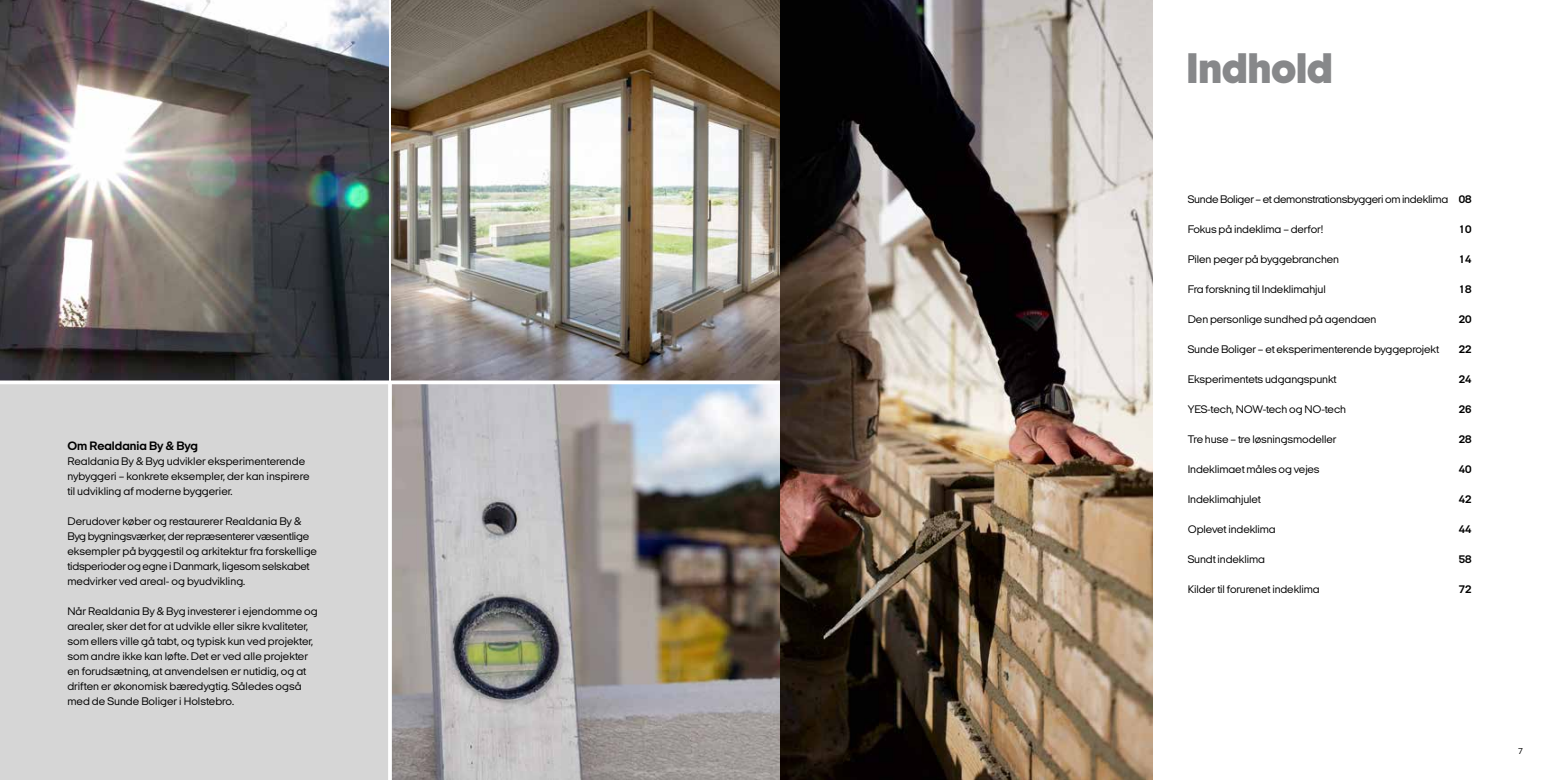
<style>
.page{position:relative;width:1560px;height:780px;background:#fff}
.page>*{position:absolute;margin:0;border:0;box-sizing:border-box;transform-origin:0 0}
.t1{font:900 43.75px "Italian Plate No Two Exp";color:#87888a}
.t2{font:700 12.5px "Italian Plate No Two Exp";color:#000}
.t3{font:11.25px/15px "Italian Plate No Two Exp";letter-spacing:-.01em;color:#000}
.t4{font:700 11.25px "Italian Plate No Two Exp";letter-spacing:-.01em;color:#000}
.t5{font:8.75px "Italian Plate No Two Exp";color:#000}
.s1{font-weight:700}
</style>
<div class="page">
<img style="left:0;top:0;width:388px;height:380px">
<img style="left:392px;top:0;width:388px;height:380px">
<img style="left:392px;top:384px;width:388px;height:396px">
<div style="left:0;top:383px;width:389px;height:397px;background:#d6d6d6"></div>
<svg style="left:0;top:380px;width:780px;height:4px"></svg>
<hr style="left:388px;top:382px;width:4px;height:398px;background:#fff">
<img style="left:780px;top:0;width:372px;height:780px">
<p class="t2" style="left:67px;top:439px;width:132px">Om Realdania By &amp; Byg</p>
<p class="t3" style="left:67px;top:454px;width:244px">Realdania By &amp; Byg udvikler eksperimenterende nybyggeri – konkrete eksempler, der kan inspirere til udvikling af moderne byggerier.</p>
<p class="t3" style="left:67px;top:514px;width:251px">Derudover køber og restaurerer Realdania By &amp; Byg bygningsværker, der repræsenterer væsentlige eksempler på byggestil og arkitektur fra forskellige tidsperioder og egne i Danmark, ligesom selskabet medvirker ved areal- og byudvikling.</p>
<p class="t3" style="left:67px;top:604px;width:252px">Når Realdania By &amp; Byg investerer i ejendomme og arealer, sker det for at udvikle eller sikre kvaliteter, som ellers ville gå tabt, og typisk kun ved projekter, som andre ikke kan løfte. Det er ved alle projekter en forudsætning, at anvendelsen er nutidig, og at driften er økonomisk bæredygtig. Således også med de Sunde Boliger i Holstebro.</p>
<h1 class="t1" style="left:1186px;top:45px;width:148px">Indhold</h1>
<p class="t3" style="left:1187px;top:191px;width:285px">Sunde Boliger – et demonstrationsbyggeri om indeklima <span class="s1">08</span></p>
<p class="t3" style="left:1187px;top:221px;width:137px">Fokus på indeklima – derfor!</p>
<p class="t4" style="left:1458px;top:223px;width:14px">10</p>
<p class="t3" style="left:1187px;top:251px;width:153px">Pilen peger på byggebranchen</p>
<p class="t4" style="left:1458px;top:253px;width:14px">14</p>
<p class="t3" style="left:1187px;top:281px;width:139px">Fra forskning til Indeklimahjul</p>
<p class="t4" style="left:1458px;top:283px;width:14px">18</p>
<p class="t3" style="left:1187px;top:311px;width:190px">Den personlige sundhed på agendaen</p>
<p class="t4" style="left:1458px;top:313px;width:14px">20</p>
<p class="t3" style="left:1187px;top:341px;width:253px">Sunde Boliger – et eksperimenterende byggeprojekt</p>
<p class="t4" style="left:1458px;top:343px;width:14px">22</p>
<p class="t3" style="left:1187px;top:371px;width:150px">Eksperimentets udgangspunkt</p>
<p class="t4" style="left:1458px;top:373px;width:14px">24</p>
<p class="t3" style="left:1187px;top:401px;width:160px">YES-tech, NOW-tech og NO-tech</p>
<p class="t4" style="left:1458px;top:403px;width:14px">26</p>
<p class="t3" style="left:1187px;top:431px;width:150px">Tre huse – tre løsningsmodeller</p>
<p class="t4" style="left:1458px;top:433px;width:14px">28</p>
<p class="t3" style="left:1187px;top:461px;width:133px">Indeklimaet måles og vejes</p>
<p class="t4" style="left:1458px;top:463px;width:14px">40</p>
<p class="t3" style="left:1187px;top:491px;width:75px">Indeklimahjulet</p>
<p class="t4" style="left:1458px;top:493px;width:14px">42</p>
<p class="t3" style="left:1187px;top:521px;width:90px">Oplevet indeklima</p>
<p class="t4" style="left:1458px;top:523px;width:14px">44</p>
<p class="t3" style="left:1187px;top:551px;width:79px">Sundt indeklima</p>
<p class="t4" style="left:1458px;top:553px;width:14px">58</p>
<p class="t3" style="left:1187px;top:581px;width:134px">Kilder til forurenet indeklima</p>
<p class="t4" style="left:1458px;top:583px;width:14px">72</p>
<p class="t5" style="left:1517px;top:746px;width:7px">7</p>
</div>
